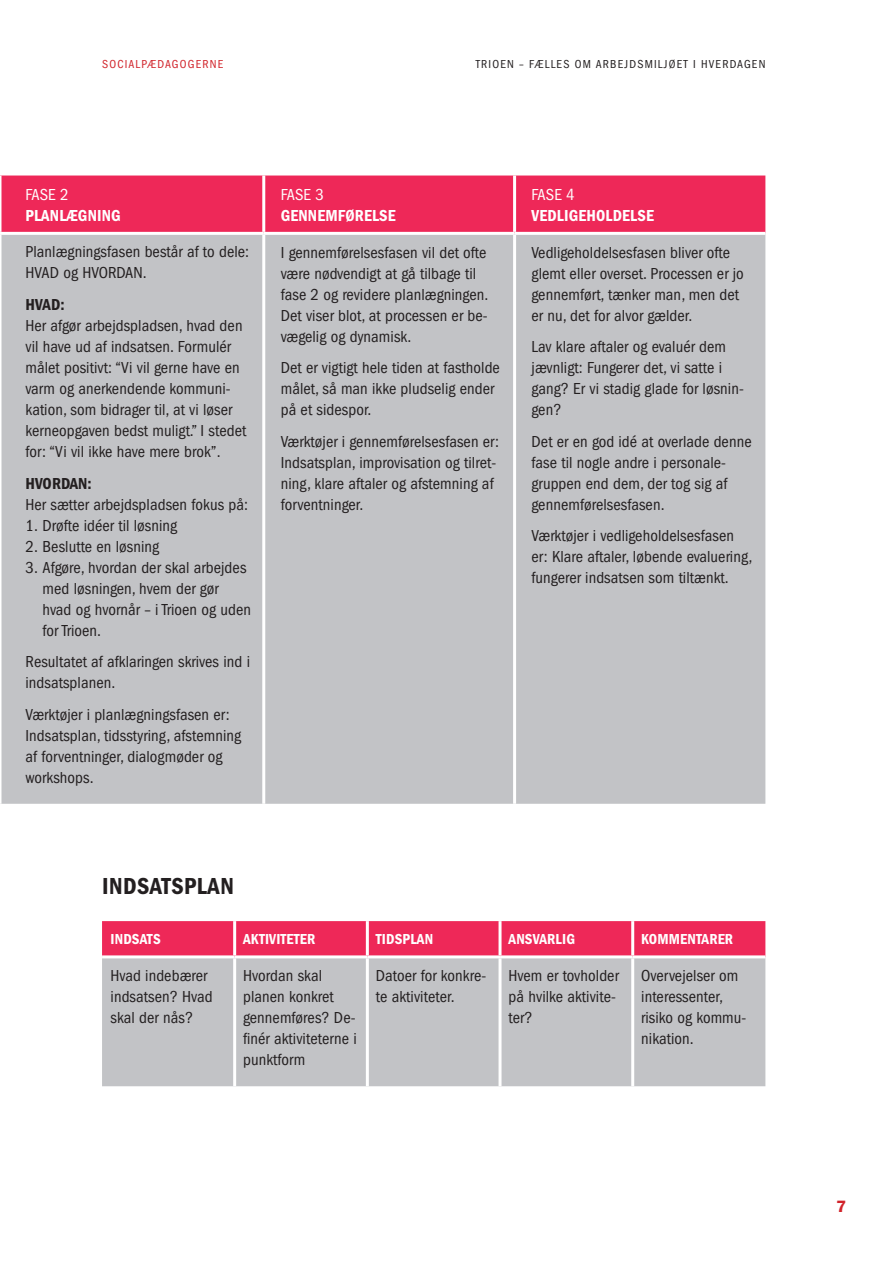
<style>
.page{position:relative;width:893px;height:1263px;background:#fff}
.page>*{position:absolute;margin:0;border:0;box-sizing:border-box;transform-origin:0 0}
.t1{font:24px "ITC Franklin Gothic Std Dm Cd";letter-spacing:.02em;color:#231f20}
.t2{font:condensed 16.5px/21px "ITC Franklin Gothic Std";letter-spacing:.005em;color:#231f20}
.t3{font:16.5px "ITC Franklin Gothic Std Dm Cd";letter-spacing:.01em;color:#fff}
.t4{font:condensed 16.5px "ITC Franklin Gothic Std";letter-spacing:.005em;color:#fff}
.t5{font:16.5px "ITC Franklin Gothic Std Dm Cd";letter-spacing:.005em;color:#231f20}
.t6{font:600 16.5px "ITC Franklin Gothic Std";color:#d1232a}
.t7{font:15px "ITC Franklin Gothic Std Dm Cd";letter-spacing:.01em;color:#fff}
.t8{font:condensed 12px "ITC Franklin Gothic Std";letter-spacing:.1em;color:#231f20}
.t9{font:condensed 12px "ITC Franklin Gothic Std";letter-spacing:.1em;color:#d1232a}
</style>
<div class="page">
<div style="left:2px;top:235px;width:763px;height:569px;background:#c2c3c6"></div>
<div style="left:0;top:176px;width:765px;height:56px;background:#ee2858"></div>
<hr style="left:262px;top:235px;width:3px;height:569px;background:#fff">
<hr style="left:513px;top:235px;width:3px;height:569px;background:#fff">
<div style="left:102px;top:921px;width:663px;height:34px;background:#ee2858"></div>
<div style="left:102px;top:958px;width:663px;height:128px;background:#c2c3c6"></div>
<hr style="left:233px;top:958px;width:3px;height:128px;background:#fff">
<hr style="left:366px;top:958px;width:3px;height:128px;background:#fff">
<hr style="left:499px;top:958px;width:3px;height:128px;background:#fff">
<hr style="left:631px;top:958px;width:3px;height:128px;background:#fff">
<hr style="left:233px;top:921px;width:3px;height:34px;background:#fff">
<hr style="left:366px;top:921px;width:3px;height:34px;background:#fff">
<hr style="left:499px;top:921px;width:3px;height:34px;background:#fff">
<hr style="left:631px;top:921px;width:3px;height:34px;background:#fff">
<p class="t9" style="left:102px;top:57px;width:123px">SOCIALPÆDAGOGERNE</p>
<p class="t8" style="left:476px;top:57px;width:291px">TRIOEN – FÆLLES OM ARBEJDSMILJØET I HVERDAGEN</p>
<p class="t4" style="left:26px;top:185px;width:45px">FASE 2</p>
<p class="t3" style="left:26px;top:206px;width:97px">PLANLÆGNING</p>
<p class="t2" style="left:26px;top:242px;width:225px">Planlægningsfasen består af to dele:<br>HVAD og HVORDAN.</p>
<p class="t5" style="left:26px;top:295px;width:41px">HVAD:</p>
<p class="t2" style="left:26px;top:315px;width:222px">Her afgør arbejdspladsen, hvad den vil have ud af indsatsen. Formulér målet positivt: “Vi vil gerne have en varm og anerkendende kommuni&shy;kation, som bidrager til, at vi løser kerneopgaven bedst muligt.” I stedet for: “Vi vil ikke have mere brok”.</p>
<p class="t5" style="left:26px;top:474px;width:68px">HVORDAN:</p>
<p class="t2" style="left:26px;top:494px;width:224px">Her sætter arbejdspladsen fokus på:</p>
<p class="t2" style="left:26px;top:515px;width:153px">1. Drøfte idéer til løsning</p>
<p class="t2" style="left:26px;top:536px;width:135px">2. Beslutte en løsning</p>
<p class="t2" style="left:43px;top:557px;width:210px;text-indent:-17px">3. Afgøre, hvordan der skal arbejdes med løsningen, hvem der gør hvad og hvornår – i Trioen og uden for Trioen.</p>
<p class="t2" style="left:26px;top:651px;width:226px">Resultatet af afklaringen skrives ind i indsatsplanen.</p>
<p class="t2" style="left:26px;top:704px;width:217px">Værktøjer i planlægningsfasen er:<br>Indsatsplan, tidsstyring, afstemning af forventninger, dialogmøder og workshops.</p>
<p class="t4" style="left:281px;top:185px;width:45px">FASE 3</p>
<p class="t3" style="left:281px;top:206px;width:116px">GENNEMFØRELSE</p>
<p class="t2" style="left:281px;top:242px;width:209px">I gennemførelsesfasen vil det ofte være nødvendigt at gå tilbage til fase 2 og revidere planlægningen.<br>Det viser blot, at processen er be&shy;vægelig og dynamisk.</p>
<p class="t2" style="left:281px;top:357px;width:221px">Det er vigtigt hele tiden at fastholde målet, så man ikke pludselig ender på et sidespor.</p>
<p class="t2" style="left:281px;top:431px;width:220px">Værktøjer i gennemførelsesfasen er:<br>Indsatsplan, improvisation og tilret&shy;ning, klare aftaler og afstemning af forventninger.</p>
<p class="t4" style="left:532px;top:185px;width:45px">FASE 4</p>
<p class="t3" style="left:532px;top:206px;width:124px">VEDLIGEHOLDELSE</p>
<p class="t2" style="left:532px;top:242px;width:214px">Vedligeholdelsesfasen bliver ofte glemt eller overset. Processen er jo gennemført, tænker man, men det er nu, det for alvor gælder.</p>
<p class="t2" style="left:532px;top:336px;width:214px">Lav klare aftaler og evaluér dem jævnligt: Fungerer det, vi satte i gang? Er vi stadig glade for løsnin&shy;gen?</p>
<p class="t2" style="left:532px;top:431px;width:222px">Det er en god idé at overlade denne fase til nogle andre i personale&shy;gruppen end dem, der tog sig af gennemførelsesfasen.</p>
<p class="t2" style="left:532px;top:525px;width:222px">Værktøjer i vedligeholdelsesfasen er: Klare aftaler, løbende evaluering, fungerer indsatsen som tiltænkt.</p>
<h1 class="t1" style="left:102px;top:872px;width:133px">INDSATSPLAN</h1>
<p class="t7" style="left:111px;top:931px;width:52px">INDSATS</p>
<p class="t7" style="left:243px;top:931px;width:74px">AKTIVITETER</p>
<p class="t7" style="left:376px;top:931px;width:59px">TIDSPLAN</p>
<p class="t7" style="left:509px;top:931px;width:68px">ANSVARLIG</p>
<p class="t7" style="left:641px;top:931px;width:93px">KOMMENTARER</p>
<p class="t2" style="left:111px;top:965px;width:104px">Hvad indebærer indsatsen? Hvad skal der nås?</p>
<p class="t2" style="left:243px;top:965px;width:115px">Hvordan skal planen konkret gennemføres? De&shy;finér aktiviteterne i punktform</p>
<p class="t2" style="left:376px;top:965px;width:112px">Datoer for konkre&shy;te aktiviteter.</p>
<p class="t2" style="left:509px;top:965px;width:112px">Hvem er tovholder på hvilke aktivite&shy;ter?</p>
<p class="t2" style="left:641px;top:965px;width:107px">Overvejelser om interessenter, risiko og kommu&shy;nikation.</p>
<p class="t6" style="left:836px;top:1196px;width:11px">7</p>
</div>
